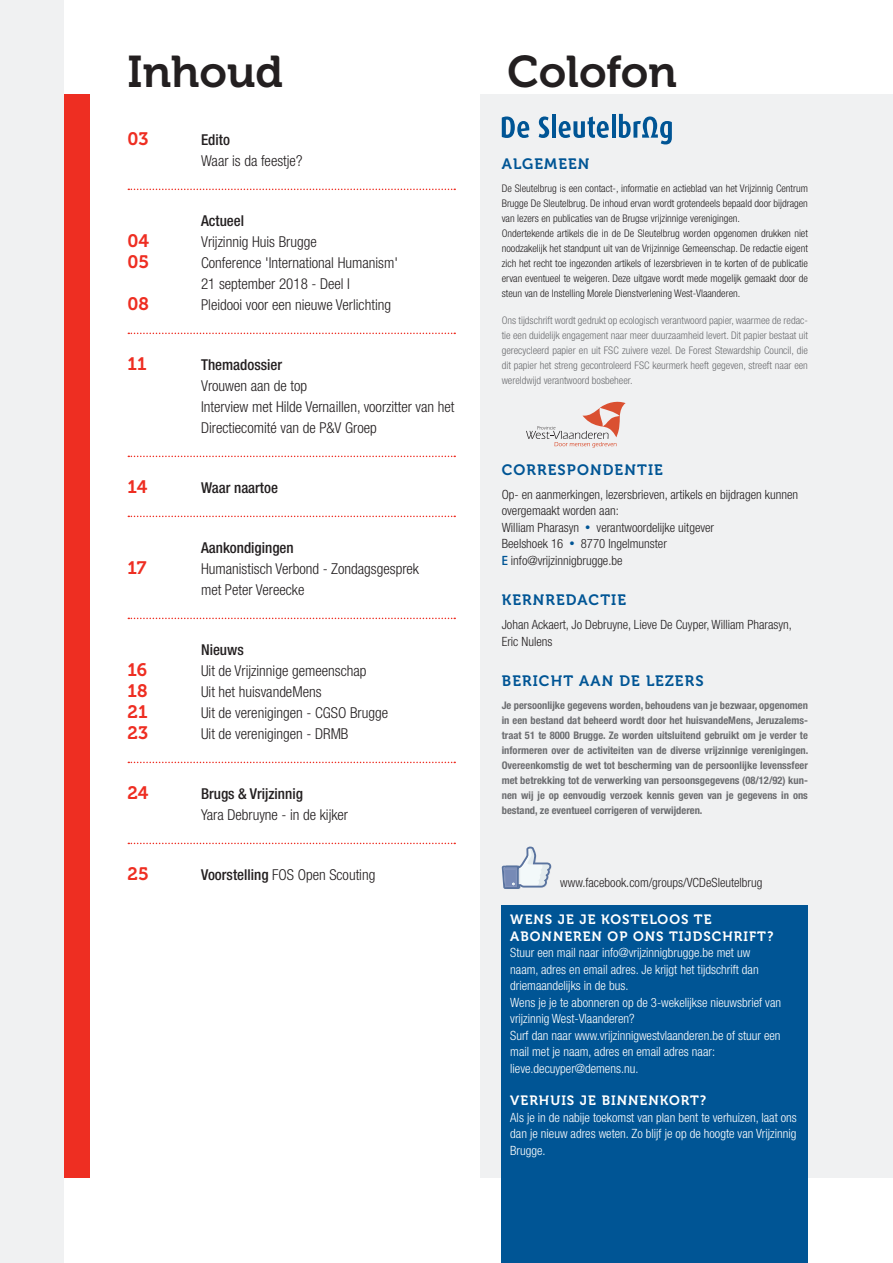
<style>
.page{position:relative;width:893px;height:1263px;background:#fff}
.page>*{position:absolute;margin:0;border:0;box-sizing:border-box;transform-origin:0 0}
.t1{font:44.25px "Museo 700";color:#231f20}
.t2{font:18px "Museo 700";letter-spacing:-.005em;color:#ee2e22}
.t3{font:300 condensed 15px "Helvetica Neue LT Std";color:#231f20}
.t4{font:500 condensed 15px "Helvetica Neue LT Std";color:#231f20}
.t5{font:15px "Museo 700";letter-spacing:.075em;color:#005595}
.t6{font:13.5px/16.2px "Museo 700";letter-spacing:.075em;color:#fff}
.t7{font:300 condensed 12.75px/16.5px "Helvetica Neue LT Std";color:#fff}
.t8{font:300 condensed 12.75px/16.5px "Helvetica Neue LT Std";color:#231f20}
.t9{font:300 condensed 10.5px/15px "Helvetica Neue LT Std";color:#231f20;text-align:justify}
.t10{font:700 condensed 10.5px/15px "Helvetica Neue LT Std";color:#6c6d70;text-align:justify}
.t11{font:300 condensed 10.5px/15px "Helvetica Neue LT Std";color:#6c6d70;text-align:justify}
.s1{font-weight:500}
.s2{font-weight:500;font-size:10.5px;color:#005595}
.s3{font-weight:500;color:#005595}
</style>
<div class="page">
<div style="left:480px;top:94px;width:413px;height:1084px;background:#f0f1f2"></div>
<svg style="left:502px;top:116px;width:28px;height:22px"></svg>
<svg style="left:539px;top:116px;width:10px;height:22px"></svg>
<hr style="left:552px;top:114px;width:4px;height:24px;background:#005595">
<svg style="left:559px;top:117px;width:50px;height:21px"></svg>
<hr style="left:612px;top:114px;width:4px;height:24px;background:#005595">
<svg style="left:619px;top:114px;width:53px;height:30px"></svg>
<svg style="left:526px;top:401px;width:100px;height:47px"></svg>
<div style="left:502px;top:906px;width:306px;height:357px;background:#005595"></div>
<svg style="left:128px;top:189px;width:327px;height:1px"></svg>
<svg style="left:128px;top:333px;width:327px;height:1px"></svg>
<svg style="left:128px;top:456px;width:327px;height:1px"></svg>
<svg style="left:128px;top:516px;width:327px;height:1px"></svg>
<svg style="left:128px;top:618px;width:327px;height:1px"></svg>
<svg style="left:128px;top:762px;width:327px;height:1px"></svg>
<svg style="left:128px;top:843px;width:327px;height:1px"></svg>
<div style="left:0;top:0;width:64px;height:1263px;background:#f0f1f2"></div>
<div style="left:64px;top:94px;width:25px;height:1084px;background:#ee2e22"></div>
<svg style="left:502px;top:847px;width:49px;height:42px"></svg>
<p class="t1" style="left:128px;top:47px;width:157px">Inhoud</p>
<p class="t1" style="left:507px;top:47px;width:171px">Colofon</p>
<p class="t2" style="left:128px;top:129px;width:22px">03</p>
<p class="t4" style="left:201px;top:131px;width:30px">Edito</p>
<p class="t3" style="left:201px;top:152px;width:103px">Waar is da feestje?</p>
<p class="t4" style="left:201px;top:212px;width:45px">Actueel</p>
<p class="t2" style="left:128px;top:231px;width:23px">04</p>
<p class="t3" style="left:201px;top:233px;width:117px">Vrijzinnig Huis Brugge</p>
<p class="t2" style="left:128px;top:252px;width:23px">05</p>
<p class="t3" style="left:201px;top:254px;width:198px">Conference 'International Humanism'</p>
<p class="t3" style="left:201px;top:275px;width:150px">21 september 2018 - Deel I</p>
<p class="t2" style="left:128px;top:294px;width:23px">08</p>
<p class="t3" style="left:201px;top:296px;width:192px">Pleidooi voor een nieuwe Verlichting</p>
<p class="t2" style="left:128px;top:354px;width:21px">11</p>
<p class="t4" style="left:201px;top:356px;width:83px">Themadossier</p>
<p class="t3" style="left:201px;top:377px;width:108px">Vrouwen aan de top</p>
<p class="t3" style="left:201px;top:398px;width:255px">Interview met Hilde Vernaillen, voorzitter van het</p>
<p class="t3" style="left:201px;top:419px;width:177px">Directiecomité van de P&amp;V Groep</p>
<p class="t2" style="left:128px;top:477px;width:21px">14</p>
<p class="t4" style="left:201px;top:479px;width:78px">Waar naartoe</p>
<p class="t4" style="left:201px;top:539px;width:94px">Aankondigingen</p>
<p class="t2" style="left:128px;top:558px;width:21px">17</p>
<p class="t3" style="left:201px;top:560px;width:219px">Humanistisch Verbond - Zondagsgesprek</p>
<p class="t3" style="left:201px;top:581px;width:105px">met Peter Vereecke</p>
<p class="t4" style="left:201px;top:641px;width:44px">Nieuws</p>
<p class="t2" style="left:128px;top:660px;width:21px">16</p>
<p class="t3" style="left:201px;top:662px;width:167px">Uit de Vrijzinnige gemeenschap</p>
<p class="t2" style="left:128px;top:681px;width:21px">18</p>
<p class="t3" style="left:201px;top:683px;width:122px">Uit het huisvandeMens</p>
<p class="t2" style="left:128px;top:702px;width:22px">21</p>
<p class="t3" style="left:201px;top:704px;width:189px">Uit de verenigingen - CGSO Brugge</p>
<p class="t2" style="left:128px;top:723px;width:22px">23</p>
<p class="t3" style="left:201px;top:725px;width:149px">Uit de verenigingen - DRMB</p>
<p class="t2" style="left:128px;top:783px;width:22px">24</p>
<p class="t4" style="left:201px;top:785px;width:103px">Brugs &amp; Vrijzinnig</p>
<p class="t3" style="left:201px;top:806px;width:149px">Yara Debruyne - in de kijker</p>
<p class="t2" style="left:128px;top:864px;width:23px">25</p>
<p class="t3" style="left:201px;top:866px;width:176px"><span class="s1">Voorstelling</span> FOS Open Scouting</p>
<p class="t5" style="left:502px;top:156px;width:89px">ALGEMEEN</p>
<p class="t9" style="left:502px;top:181px;width:308px">De Sleutelbrug is een contact-, informatie en actieblad van het Vrijzinnig Centrum Brugge De Sleutelbrug. De inhoud ervan wordt grotendeels bepaald door bijdragen van lezers en publicaties van de Brugse vrijzinnige verenigingen.</p>
<p class="t9" style="left:502px;top:226px;width:308px">Ondertekende artikels die in de De Sleutelbrug worden opgenomen drukken niet noodzakelijk het standpunt uit van de Vrijzinnige Gemeenschap. De redactie eigent zich het recht toe ingezonden artikels of lezersbrieven in te korten of de publicatie ervan eventueel te weigeren. Deze uitgave wordt mede mogelijk gemaakt door de steun van de Instelling Morele Dienstverlening West-Vlaanderen.</p>
<p class="t11" style="left:502px;top:313px;width:308px">Ons tijdschrift wordt gedrukt op ecologisch verantwoord papier, waarmee de redac&shy;tie een duidelijk engagement naar meer duurzaamheid levert. Dit papier bestaat uit gerecycleerd papier en uit FSC zuivere vezel. De Forest Stewardship Council, die dit papier het streng gecontroleerd FSC keurmerk heeft gegeven, streeft naar een wereldwijd verantwoord bosbeheer.</p>
<p class="t5" style="left:502px;top:461px;width:163px">CORRESPONDENTIE</p>
<p class="t8" style="left:502px;top:486px;width:298px">Op- en aanmerkingen, lezersbrieven, artikels en bijdragen kunnen overgemaakt worden aan:</p>
<p class="t8" style="left:502px;top:519px;width:214px">William Pharasyn <span class="s2">•</span> verantwoordelijke uitgever</p>
<p class="t8" style="left:502px;top:535px;width:167px">Beelshoek 16 <span class="s2">•</span> 8770 Ingelmunster</p>
<p class="t8" style="left:502px;top:552px;width:122px"><span class="s3">E</span> info@vrijzinnigbrugge.be</p>
<p class="t5" style="left:502px;top:592px;width:126px">KERNREDACTIE</p>
<p class="t8" style="left:502px;top:616px;width:292px">Johan Ackaert, Jo Debruyne, Lieve De Cuyper, William Pharasyn,<br>Eric Nulens</p>
<p class="t5" style="left:502px;top:673px;width:203px">BERICHT AAN DE LEZERS</p>
<p class="t10" style="left:502px;top:697px;width:308px">Je persoonlijke gegevens worden, behoudens van je bezwaar, opgenomen in een bestand dat beheerd wordt door het huisvandeMens, Jeruzalems&shy;traat 51 te 8000 Brugge. Ze worden uitsluitend gebruikt om je verder te informeren over de activiteiten van de diverse vrijzinnige verenigingen.<br>Overeenkomstig de wet tot bescherming van de persoonlijke levenssfeer met betrekking tot de verwerking van persoonsgegevens (08/12/92) kun&shy;nen wij je op eenvoudig verzoek kennis geven van je gegevens in ons bestand, ze eventueel corrigeren of verwijderen.</p>
<p class="t8" style="left:560px;top:874px;width:204px">www.facebook.com/groups/VCDeSleutelbrug</p>
<p class="t6" style="left:510px;top:912px;width:265px">WENS JE JE KOSTELOOS TE<br>ABONNEREN OP ONS TIJDSCHRIFT?</p>
<p class="t7" style="left:510px;top:944px;width:250px">Stuur een mail naar info@vrijzinnigbrugge.be met uw naam, adres en email adres. Je krijgt het tijdschrift dan driemaandelijks in de bus.</p>
<p class="t7" style="left:510px;top:994px;width:272px">Wens je je te abonneren op de 3-wekelijkse nieuwsbrief van vrijzinnig West-Vlaanderen?</p>
<p class="t7" style="left:510px;top:1027px;width:272px">Surf dan naar www.vrijzinnigwestvlaanderen.be of stuur een mail met je naam, adres en email adres naar:</p>
<p class="t7" style="left:510px;top:1060px;width:130px">lieve.decuyper@demens.nu.</p>
<p class="t6" style="left:510px;top:1093px;width:198px">VERHUIS JE BINNENKORT?</p>
<p class="t7" style="left:510px;top:1109px;width:288px;text-align:justify">Als je in de nabije toekomst van plan bent te verhuizen, laat ons dan je nieuw adres weten. Zo blijf je op de hoogte van Vrijzinnig Brugge.</p>
</div>
